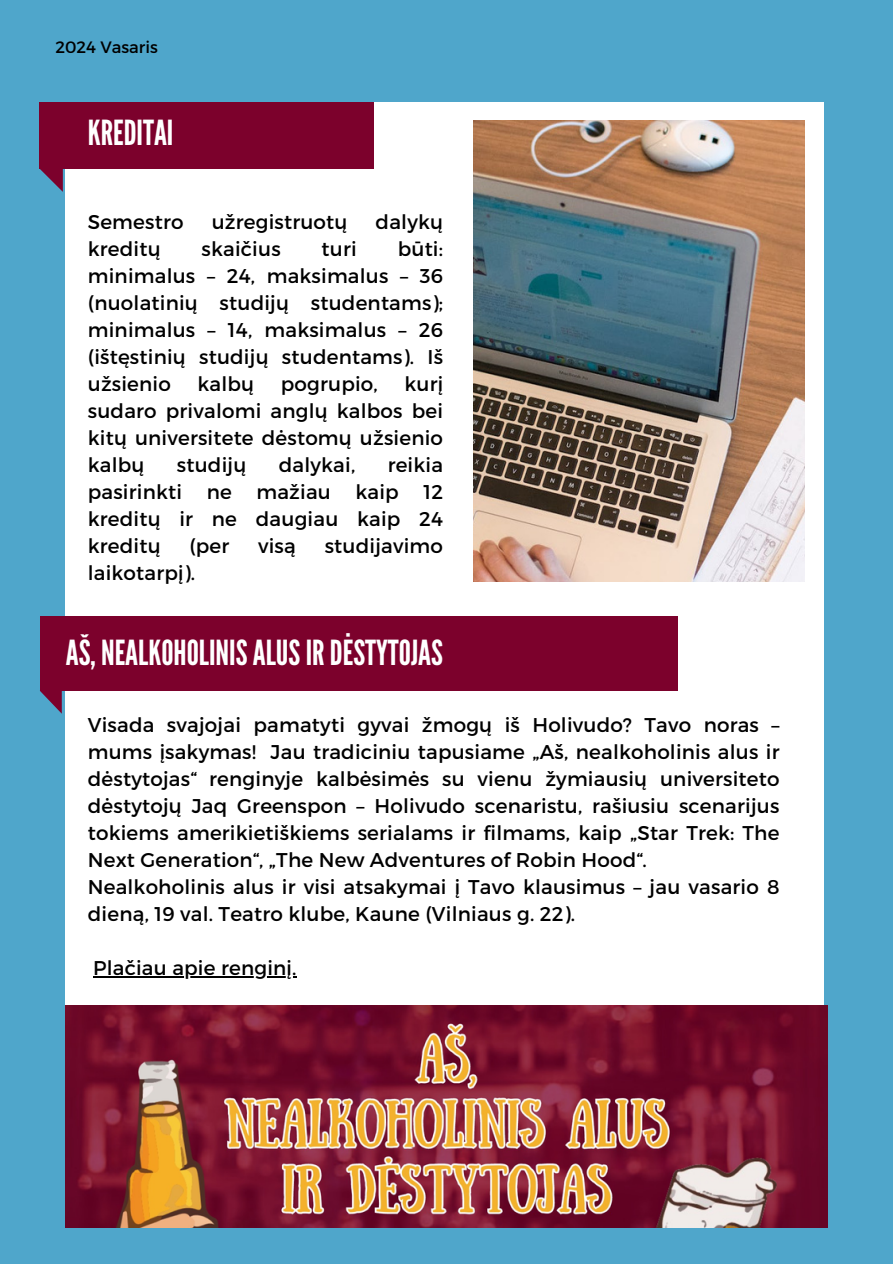
<style>
.page{position:relative;width:893px;height:1264px;background:#fff}
.page>*{position:absolute;margin:0;border:0;box-sizing:border-box;transform-origin:0 0}
.t1{font:34.5px "League Gothic";color:#fff}
.t2{font:19.95px/27px "Montserrat";letter-spacing:.01em;color:#000;text-align:justify}
.t3{font:16.5px "Montserrat";color:#000}
</style>
<div class="page">
<div style="left:0;top:0;width:892px;height:1263px;background:#4fa6cb"></div>
<div style="left:66px;top:102px;width:757px;height:1125px;background:#fff"></div>
<svg style="left:40px;top:169px;width:23px;height:23px"></svg>
<div style="left:40px;top:102px;width:334px;height:67px;background:#7c012c"></div>
<img style="left:473px;top:121px;width:331px;height:460px">
<div style="left:40px;top:616px;width:637px;height:74px;background:#7c012c"></div>
<svg style="left:40px;top:690px;width:22px;height:23px"></svg>
<img style="left:66px;top:1005px;width:761px;height:221px">
<hr style="left:93px;top:976px;width:204px;height:1px;background:#000">
<h1 class="t3" style="left:55px;top:36px;width:104px">2024 Vasaris</h1>
<h1 class="t1" style="left:88px;top:113px;width:87px">KREDITAI</h1>
<p class="t2" style="left:88px;top:207px;width:97px">Semestro</p>
<p class="t2" style="left:212px;top:207px;width:137px">užregistruotų</p>
<p class="t2" style="left:375px;top:207px;width:69px">dalykų</p>
<p class="t2" style="left:88px;top:234px;width:74px">kreditų</p>
<p class="t2" style="left:201px;top:234px;width:81px">skaičius</p>
<p class="t2" style="left:321px;top:234px;width:37px">turi</p>
<p class="t2" style="left:88px;top:234px;width:357px;text-indent:310px">būti: minimalus – 24, maksimalus – 36 (nuolatinių studijų studentams); minimalus – 14, maksimalus – 26 (ištęstinių studijų studentams). Iš užsienio</p>
<p class="t2" style="left:88px;top:369px;width:357px;text-indent:316px">kurį sudaro privalomi anglų kalbos bei kitų universitete dėstomų užsienio kalbų</p>
<p class="t2" style="left:197px;top:369px;width:58px">kalbų</p>
<p class="t2" style="left:281px;top:369px;width:99px">pogrupio,</p>
<p class="t2" style="left:88px;top:450px;width:357px;text-indent:300px">reikia pasirinkti ne mažiau kaip 12 kreditų ir ne daugiau kaip 24 kreditų</p>
<p class="t2" style="left:177px;top:450px;width:71px">studijų</p>
<p class="t2" style="left:279px;top:450px;width:78px">dalykai,</p>
<p class="t2" style="left:189px;top:531px;width:42px">(per</p>
<p class="t2" style="left:258px;top:531px;width:39px">visą</p>
<p class="t2" style="left:324px;top:531px;width:120px">studijavimo</p>
<p class="t2" style="left:88px;top:558px;width:109px">laikotarpį).</p>
<h2 class="t1" style="left:66px;top:633px;width:378px">AŠ,NEALKOHOLINISALUSIRDĖSTYTOJAS</h2>
<p class="t2" style="left:88px;top:710px;width:693px;text-align:left">Visada svajojai pamatyti gyvai žmogų iš Holivudo? Tavo noras – mums įsakymas! Jau tradiciniu tapusiame „Aš, nealkoholinis alus ir dėstytojas“ renginyje kalbėsimės su vienu žymiausių universiteto dėstytojų Jaq Greenspon – Holivudo scenaristu, rašiusiu scenarijus tokiems amerikietiškiems serialams ir filmams, kaip „Star Trek: The Next Generation“, „The New Adventures of Robin Hood“.<br>Nealkoholinis alus ir visi atsakymai į Tavo klausimus – jau vasario 8 dieną, 19 val. Teatro klube, Kaune (Vilniaus g. 22).</p>
<h2 class="t2" style="left:93px;top:953px;width:205px">Plačiau apie renginį.</h2>
</div>
